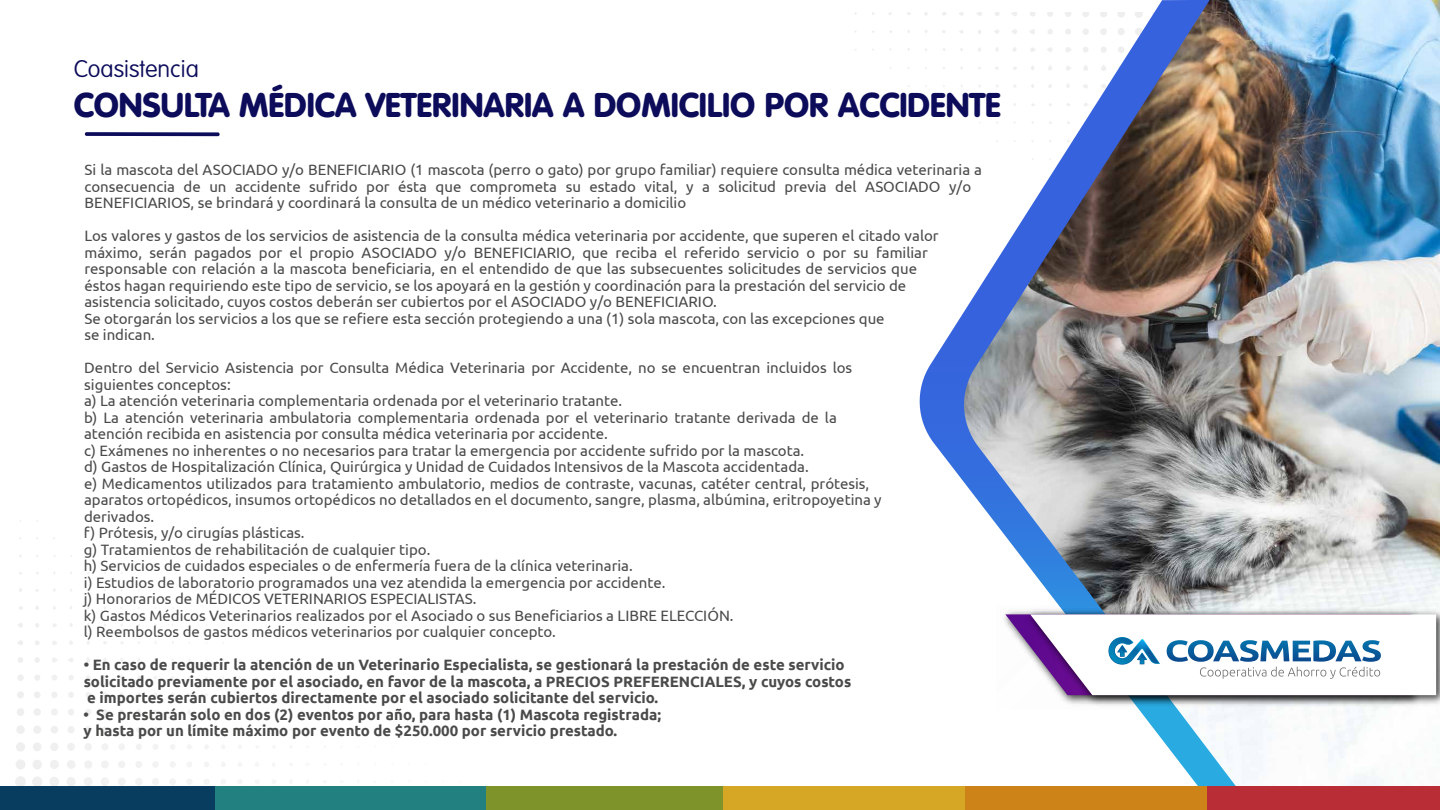
<style>
.page{position:relative;width:1440px;height:810px;background:#fff}
.page>*{position:absolute;margin:0;border:0;box-sizing:border-box;transform-origin:0 0}
.t1{font:900 33.83px "VAG Rounded Std";color:#0c0c5b}
.t2{font:100 23.7px "VAG Rounded Std";color:#0c0c5b}
.t3{font:15px/16.5px "Ubuntu";color:#4a4a49}
.t4{font:700 15px/16.5px "Ubuntu";color:#4a4a49}
</style>
<div class="page">
<div style="left:15px;top:776px;width:11px;height:11px;background:#efefef;border-radius:50%"></div>
<div style="left:32px;top:776px;width:10px;height:11px;background:#efefef;border-radius:50%"></div>
<div style="left:16px;top:759px;width:10px;height:11px;background:#efefef;border-radius:50%"></div>
<div style="left:49px;top:777px;width:10px;height:10px;background:#efefef;border-radius:50%"></div>
<div style="left:33px;top:760px;width:9px;height:9px;background:#efefef;border-radius:50%"></div>
<div style="left:66px;top:777px;width:10px;height:10px;background:#efefef;border-radius:50%"></div>
<div style="left:16px;top:742px;width:9px;height:10px;background:#efefef;border-radius:50%"></div>
<div style="left:50px;top:760px;width:9px;height:9px;background:#efefef;border-radius:50%"></div>
<div style="left:84px;top:777px;width:9px;height:9px;background:#efefef;border-radius:50%"></div>
<div style="left:33px;top:742px;width:9px;height:9px;background:#efefef;border-radius:50%"></div>
<div style="left:67px;top:760px;width:9px;height:9px;background:#efefef;border-radius:50%"></div>
<div style="left:101px;top:777px;width:8px;height:9px;background:#efefef;border-radius:50%"></div>
<div style="left:16px;top:725px;width:9px;height:9px;background:#efefef;border-radius:50%"></div>
<div style="left:84px;top:760px;width:8px;height:9px;background:#efefef;border-radius:50%"></div>
<div style="left:50px;top:743px;width:9px;height:8px;background:#efefef;border-radius:50%"></div>
<div style="left:33px;top:725px;width:8px;height:9px;background:#efefef;border-radius:50%"></div>
<div style="left:118px;top:778px;width:8px;height:8px;background:#efefef;border-radius:4px"></div>
<div style="left:67px;top:743px;width:8px;height:8px;background:#efefef;border-radius:4px"></div>
<div style="left:51px;top:726px;width:7px;height:8px;background:#efefef;border-radius:50%"></div>
<div style="left:101px;top:761px;width:8px;height:8px;background:#efefef;border-radius:50%"></div>
<div style="left:135px;top:778px;width:8px;height:8px;background:#efefef;border-radius:50%"></div>
<div style="left:17px;top:708px;width:7px;height:8px;background:#efefef;border-radius:50%"></div>
<div style="left:84px;top:743px;width:8px;height:8px;background:#efefef;border-radius:50%"></div>
<div style="left:118px;top:761px;width:7px;height:7px;background:#efefef;border-radius:50%"></div>
<div style="left:34px;top:708px;width:7px;height:8px;background:#efefef;border-radius:50%"></div>
<div style="left:17px;top:691px;width:7px;height:7px;background:#efefef;border-radius:50%"></div>
<div style="left:68px;top:726px;width:7px;height:8px;background:#efefef;border-radius:50%"></div>
<div style="left:152px;top:778px;width:7px;height:7px;background:#efefef;border-radius:50%"></div>
<div style="left:101px;top:743px;width:7px;height:8px;background:#efefef;border-radius:50%"></div>
<div style="left:135px;top:761px;width:7px;height:7px;background:#efefef;border-radius:50%"></div>
<div style="left:51px;top:708px;width:7px;height:8px;background:#efefef;border-radius:50%"></div>
<div style="left:169px;top:778px;width:7px;height:7px;background:#efefef;border-radius:50%"></div>
<div style="left:85px;top:726px;width:7px;height:7px;background:#efefef;border-radius:50%"></div>
<div style="left:152px;top:761px;width:7px;height:7px;background:#efefef;border-radius:50%"></div>
<div style="left:34px;top:691px;width:7px;height:7px;background:#efefef;border-radius:50%"></div>
<svg style="left:68px;top:709px;width:6px;height:6px"></svg>
<div style="left:118px;top:743px;width:7px;height:7px;background:#efefef;border-radius:50%"></div>
<div style="left:186px;top:778px;width:7px;height:7px;background:#efefef;border-radius:50%"></div>
<svg style="left:51px;top:692px;width:6px;height:6px"></svg>
<div style="left:17px;top:674px;width:7px;height:7px;background:#efefef;border-radius:50%"></div>
<div style="left:135px;top:744px;width:7px;height:6px;background:#efefef;border-radius:3px"></div>
<div style="left:102px;top:726px;width:6px;height:7px;background:#efefef;border-radius:50%"></div>
<svg style="left:85px;top:709px;width:6px;height:6px"></svg>
<div style="left:170px;top:761px;width:6px;height:7px;background:#efefef;border-radius:50%"></div>
<div style="left:34px;top:674px;width:6px;height:7px;background:#efefef;border-radius:50%"></div>
<div style="left:119px;top:726px;width:6px;height:7px;background:#efefef;border-radius:50%"></div>
<div style="left:203px;top:779px;width:7px;height:6px;background:#efefef;border-radius:50%"></div>
<svg style="left:68px;top:692px;width:6px;height:6px"></svg>
<svg style="left:153px;top:744px;width:5px;height:6px"></svg>
<svg style="left:187px;top:762px;width:5px;height:5px"></svg>
<svg style="left:18px;top:657px;width:5px;height:6px"></svg>
<svg style="left:102px;top:709px;width:5px;height:6px"></svg>
<svg style="left:86px;top:692px;width:5px;height:5px"></svg>
<svg style="left:52px;top:675px;width:5px;height:5px"></svg>
<svg style="left:170px;top:744px;width:5px;height:5px"></svg>
<svg style="left:136px;top:727px;width:5px;height:5px"></svg>
<svg style="left:119px;top:709px;width:5px;height:6px"></svg>
<svg style="left:204px;top:762px;width:5px;height:5px"></svg>
<svg style="left:35px;top:657px;width:5px;height:6px"></svg>
<svg style="left:153px;top:727px;width:5px;height:5px"></svg>
<svg style="left:69px;top:675px;width:5px;height:5px"></svg>
<svg style="left:103px;top:692px;width:4px;height:5px"></svg>
<svg style="left:18px;top:640px;width:5px;height:5px"></svg>
<svg style="left:187px;top:745px;width:5px;height:4px"></svg>
<svg style="left:137px;top:709px;width:4px;height:5px"></svg>
<svg style="left:52px;top:658px;width:5px;height:4px"></svg>
<svg style="left:86px;top:675px;width:4px;height:5px"></svg>
<svg style="left:171px;top:727px;width:4px;height:5px"></svg>
<svg style="left:18px;top:623px;width:5px;height:4px"></svg>
<svg style="left:205px;top:745px;width:3px;height:4px"></svg>
<svg style="left:154px;top:710px;width:4px;height:4px"></svg>
<svg style="left:102px;top:676px;width:5px;height:4px"></svg>
<svg style="left:120px;top:693px;width:4px;height:4px"></svg>
<svg style="left:35px;top:641px;width:5px;height:4px"></svg>
<svg style="left:68px;top:658px;width:5px;height:4px"></svg>
<svg style="left:35px;top:623px;width:4px;height:5px"></svg>
<svg style="left:52px;top:641px;width:5px;height:4px"></svg>
<svg style="left:137px;top:693px;width:4px;height:4px"></svg>
<svg style="left:69px;top:641px;width:4px;height:4px"></svg>
<svg style="left:915px;top:12px;width:46px;height:775px"></svg>
<svg style="left:84px;top:132px;width:136px;height:4px"></svg>
<img style="left:961px;top:0;width:479px;height:787px">
<img style="left:996px;top:606px;width:26px;height:103px">
<img style="left:1022px;top:606px;width:418px;height:103px">
<svg style="left:1005px;top:614px;width:431px;height:81px"></svg>
<div style="left:0;top:787px;width:219px;height:23px;background:#093d5f"></div>
<div style="left:215px;top:787px;width:273px;height:23px;background:#228080"></div>
<div style="left:486px;top:787px;width:237px;height:23px;background:#7e932a"></div>
<div style="left:723px;top:787px;width:243px;height:23px;background:#d6a625"></div>
<div style="left:965px;top:787px;width:243px;height:23px;background:#ce8318"></div>
<div style="left:1208px;top:787px;width:232px;height:23px;background:#b92d36"></div>
<h2 class="t2" style="left:74px;top:55px;width:127px">Coasistencia</h2>
<h1 class="t1" style="left:74px;top:84px;width:929px">CONSULTA MÉDICA VETERINARIA A DOMICILIO POR ACCIDENTE</h1>
<p class="t3" style="left:85px;top:161px;width:899px">Si la mascota del ASOCIADO y/o BENEFICIARIO (1 mascota (perro o gato) por grupo familiar) requiere consulta médica veterinaria a consecuencia de un accidente sufrido por ésta que comprometa su estado vital, y a solicitud previa del ASOCIADO y/o<br>BENEFICIARIOS, se brindará y coordinará la consulta de un médico veterinario a domicilio</p>
<p class="t3" style="left:84px;top:227px;width:856px">Los valores y gastos de los servicios de asistencia de la consulta médica veterinaria por accidente, que superen el citado valor máximo, serán pagados por el propio ASOCIADO y/o BENEFICIARIO, que reciba el referido servicio o por su familiar responsable con relación a la mascota beneficiaria, en el entendido de que las subsecuentes solicitudes de servicios que éstos hagan requiriendo este tipo de servicio, se los apoyará en la gestión y coordinación para la prestación del servicio de asistencia solicitado, cuyos costos deberán ser cubiertos por el ASOCIADO y/o BENEFICIARIO.<br>Se otorgarán los servicios a los que se refiere esta sección protegiendo a una (1) sola mascota, con las excepciones que<br>se indican.</p>
<p class="t3" style="left:84px;top:359px;width:799px">Dentro del Servicio Asistencia por Consulta Médica Veterinaria por Accidente, no se encuentran incluidos los siguientes conceptos:<br>a) La atención veterinaria complementaria ordenada por el veterinario tratante.<br>b) La atención veterinaria ambulatoria complementaria ordenada por el veterinario tratante derivada de la atención recibida en asistencia por consulta médica veterinaria por accidente.<br>c) Exámenes no inherentes o no necesarios para tratar la emergencia por accidente sufrido por la mascota.<br>d) Gastos de Hospitalización Clínica, Quirúrgica y Unidad de Cuidados Intensivos de la Mascota accidentada.<br>e) Medicamentos utilizados para tratamiento ambulatorio, medios de contraste, vacunas, catéter central, prótesis, aparatos ortopédicos, insumos ortopédicos no detallados en el documento, sangre, plasma, albúmina, eritropoyetina y derivados.<br>f) Prótesis, y/o cirugías plásticas.<br>g) Tratamientos de rehabilitación de cualquier tipo.<br>h) Servicios de cuidados especiales o de enfermería fuera de la clínica veterinaria.<br>i) Estudios de laboratorio programados una vez atendida la emergencia por accidente.<br>j) Honorarios de MÉDICOS VETERINARIOS ESPECIALISTAS.<br>k) Gastos Médicos Veterinarios realizados por el Asociado o sus Beneficiarios a LIBRE ELECCIÓN.<br>l) Reembolsos de gastos médicos veterinarios por cualquier concepto.</p>
<p class="t4" style="left:84px;top:656px;width:769px">• En caso de requerir la atención de un Veterinario Especialista, se gestionará la prestación de este servicio solicitado previamente por el asociado, en favor de la mascota, a PRECIOS PREFERENCIALES, y cuyos costos e importes serán cubiertos directamente por el asociado solicitante del servicio.</p>
<p class="t4" style="left:84px;top:706px;width:579px">• Se prestarán solo en dos (2) eventos por año, para hasta (1) Mascota registrada; y hasta por un límite máximo por evento de $250.000 por servicio prestado.</p>
</div>
